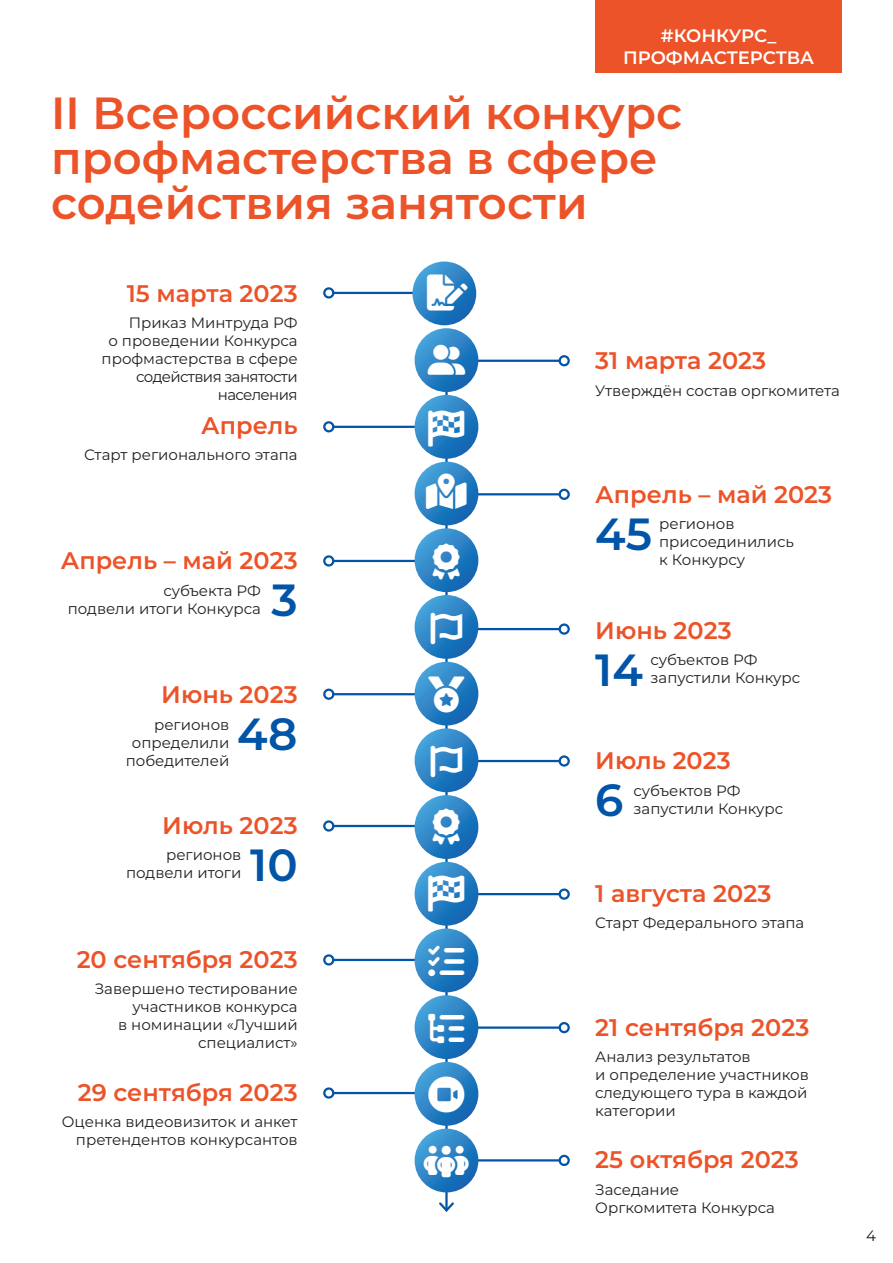
<style>
.page{position:relative;width:893px;height:1263px;background:#fff}
.page>*{position:absolute;margin:0;border:0;box-sizing:border-box;transform-origin:0 0}
.t1{font:600 45px/45px "Montserrat";color:#ec5328}
.t2{font:600 45px "Montserrat";color:#0154a6}
.t3{font:600 24px "Montserrat";color:#ec5328}
.t4{font:600 18px/21.6px "Montserrat";color:#fff;text-align:center}
.t5{font:15px/18px "Montserrat";color:#231f20;text-align:right}
</style>
<div class="page">
<div style="left:595px;top:0;width:247px;height:72px;background:#ec5328"></div>
<hr style="left:478px;top:360px;width:82px;height:2px;background:#0154a6">
<div style="left:559px;top:355px;width:11px;height:11px;border:2px solid #0154a6;border-radius:50%"></div>
<hr style="left:333px;top:426px;width:82px;height:2px;background:#0154a6">
<div style="left:323px;top:421px;width:11px;height:11px;border:2px solid #0154a6;border-radius:50%"></div>
<hr style="left:333px;top:292px;width:82px;height:2px;background:#0154a6">
<div style="left:323px;top:287px;width:11px;height:12px;border:2px solid #0154a6;border-radius:50%"></div>
<hr style="left:333px;top:560px;width:82px;height:2px;background:#0154a6">
<div style="left:323px;top:555px;width:11px;height:12px;border:2px solid #0154a6;border-radius:50%"></div>
<hr style="left:333px;top:693px;width:82px;height:2px;background:#0154a6">
<div style="left:323px;top:689px;width:11px;height:11px;border:2px solid #0154a6;border-radius:50%"></div>
<hr style="left:333px;top:825px;width:82px;height:2px;background:#0154a6">
<div style="left:323px;top:820px;width:11px;height:12px;border:2px solid #0154a6;border-radius:50%"></div>
<hr style="left:333px;top:959px;width:82px;height:2px;background:#0154a6">
<div style="left:323px;top:954px;width:11px;height:11px;border:2px solid #0154a6;border-radius:50%"></div>
<hr style="left:333px;top:1092px;width:82px;height:2px;background:#0154a6">
<div style="left:323px;top:1087px;width:11px;height:12px;border:2px solid #0154a6;border-radius:50%"></div>
<hr style="left:478px;top:493px;width:82px;height:2px;background:#0154a6">
<div style="left:559px;top:489px;width:11px;height:11px;border:2px solid #0154a6;border-radius:50%"></div>
<hr style="left:478px;top:628px;width:82px;height:2px;background:#0154a6">
<div style="left:559px;top:623px;width:11px;height:12px;border:2px solid #0154a6;border-radius:50%"></div>
<hr style="left:478px;top:760px;width:82px;height:2px;background:#0154a6">
<div style="left:559px;top:755px;width:11px;height:12px;border:2px solid #0154a6;border-radius:50%"></div>
<hr style="left:478px;top:893px;width:82px;height:2px;background:#0154a6">
<div style="left:559px;top:888px;width:11px;height:12px;border:2px solid #0154a6;border-radius:50%"></div>
<hr style="left:478px;top:1026px;width:82px;height:3px;background:#0154a6">
<div style="left:559px;top:1022px;width:11px;height:11px;border:2px solid #0154a6;border-radius:50%"></div>
<hr style="left:478px;top:1159px;width:82px;height:2px;background:#0154a6">
<div style="left:559px;top:1155px;width:11px;height:11px;border:2px solid #0154a6;border-radius:50%"></div>
<hr style="left:445px;top:334px;width:3px;height:876px;background:#0154a6">
<svg style="left:439px;top:1200px;width:15px;height:12px"></svg>
<svg style="left:412px;top:261px;width:64px;height:64px;background:#3388c7"></svg>
<svg style="left:415px;top:862px;width:63px;height:64px;background:#2b82c4"></svg>
<svg style="left:415px;top:995px;width:63px;height:64px;background:#2c83c5"></svg>
<svg style="left:415px;top:1129px;width:63px;height:63px;background:#2a82c4"></svg>
<svg style="left:415px;top:1062px;width:63px;height:64px;background:#2c83c4"></svg>
<svg style="left:415px;top:928px;width:63px;height:64px;background:#2d83c5"></svg>
<svg style="left:415px;top:595px;width:63px;height:64px;background:#2c83c5"></svg>
<svg style="left:415px;top:328px;width:63px;height:64px;background:#2b82c4"></svg>
<svg style="left:415px;top:662px;width:63px;height:63px;background:#2a82c4"></svg>
<svg style="left:415px;top:395px;width:63px;height:64px;background:#2c83c5"></svg>
<svg style="left:415px;top:728px;width:63px;height:64px;background:#2c83c5"></svg>
<svg style="left:415px;top:462px;width:63px;height:63px;background:#2880c3"></svg>
<svg style="left:415px;top:795px;width:63px;height:64px;background:#2b82c4"></svg>
<svg style="left:415px;top:528px;width:63px;height:64px;background:#2c83c5"></svg>
<svg style="left:428px;top:875px;width:36px;height:36px"></svg>
<svg style="left:428px;top:1014px;width:36px;height:29px"></svg>
<svg style="left:424px;top:1145px;width:45px;height:32px"></svg>
<svg style="left:428px;top:1076px;width:36px;height:36px"></svg>
<svg style="left:428px;top:946px;width:36px;height:30px"></svg>
<svg style="left:431px;top:612px;width:31px;height:32px"></svg>
<svg style="left:428px;top:344px;width:37px;height:30px"></svg>
<svg style="left:428px;top:677px;width:37px;height:36px"></svg>
<svg style="left:428px;top:410px;width:36px;height:36px"></svg>
<svg style="left:431px;top:746px;width:31px;height:31px"></svg>
<svg style="left:426px;top:474px;width:41px;height:36px"></svg>
<svg style="left:433px;top:809px;width:27px;height:36px"></svg>
<svg style="left:433px;top:543px;width:27px;height:37px"></svg>
<svg style="left:427px;top:275px;width:41px;height:36px"></svg>
<p class="t4" style="left:623px;top:25px;width:193px">#КОНКУРС_<br>ПРОФМАСТЕРСТВА</p>
<h1 class="t1" style="left:51px;top:89px;width:633px">II Всероссийский конкурс профмастерства в сфере содействия занятости</h1>
<h2 class="t3" style="left:127px;top:277px;width:172px">15 марта 2023</h2>
<p class="t5" style="left:102px;top:313px;width:198px">Приказ Минтруда РФ<br>о проведении Конкурса профмастерства в сфере содействия занятости населения</p>
<h2 class="t3" style="left:201px;top:409px;width:98px">Апрель</h2>
<p class="t5" style="left:84px;top:445px;width:215px">Старт регионального этапа</p>
<h2 class="t3" style="left:61px;top:545px;width:238px">Апрель – май 2023</h2>
<h1 class="t2" style="left:271px;top:570px;width:28px">3</h1>
<p class="t5" style="left:68px;top:581px;width:195px">субъекта РФ<br>подвели итоги Конкурса</p>
<h2 class="t3" style="left:161px;top:679px;width:138px">Июнь 2023</h2>
<h1 class="t2" style="left:237px;top:704px;width:62px">48</h1>
<p class="t5" style="left:126px;top:715px;width:105px">регионов определили победителей</p>
<h2 class="t3" style="left:162px;top:810px;width:137px">Июль 2023</h2>
<p class="t5" style="left:126px;top:846px;width:117px">регионов подвели итоги</p>
<h1 class="t2" style="left:250px;top:835px;width:49px">10</h1>
<h2 class="t3" style="left:77px;top:943px;width:222px">20 сентября 2023</h2>
<p class="t5" style="left:95px;top:980px;width:204px">Завершено тестирование участников конкурса<br>в номинации «Лучший специалист»</p>
<h2 class="t3" style="left:78px;top:1076px;width:221px">29 сентября 2023</h2>
<p class="t5" style="left:62px;top:1112px;width:237px">Оценка видеовизиток и анкет претендентов конкурсантов</p>
<h2 class="t3" style="left:595px;top:345px;width:172px">31 марта 2023</h2>
<p class="t5" style="left:595px;top:381px;width:246px">Утверждён состав оргкомитета</p>
<h2 class="t3" style="left:595px;top:479px;width:238px">Апрель – май 2023</h2>
<h1 class="t2" style="left:595px;top:504px;width:58px">45</h1>
<p class="t5" style="left:659px;top:515px;width:136px;text-align:left">регионов присоединились к Конкурсу</p>
<h2 class="t3" style="left:595px;top:614px;width:138px">Июнь 2023</h2>
<h1 class="t2" style="left:595px;top:640px;width:49px">14</h1>
<p class="t5" style="left:651px;top:650px;width:151px;text-align:left">субъектов РФ запустили Конкурс</p>
<h2 class="t3" style="left:595px;top:745px;width:137px">Июль 2023</h2>
<h1 class="t2" style="left:595px;top:770px;width:30px">6</h1>
<p class="t5" style="left:634px;top:781px;width:151px;text-align:left">субъектов РФ запустили Конкурс</p>
<h2 class="t3" style="left:595px;top:877px;width:177px">1 августа 2023</h2>
<p class="t5" style="left:595px;top:913px;width:211px">Старт Федерального этапа</p>
<h2 class="t3" style="left:595px;top:1011px;width:215px">21 сентября 2023</h2>
<p class="t5" style="left:595px;top:1047px;width:215px;text-align:left">Анализ результатов<br>и определение участников следующего тура в каждой категории</p>
<h2 class="t3" style="left:595px;top:1144px;width:205px">25 октября 2023</h2>
<p class="t5" style="left:595px;top:1180px;width:181px;text-align:left">Заседание<br>Оргкомитета Конкурса</p>
<p class="t5" style="left:866px;top:1226px;width:11px">4</p>
</div>
